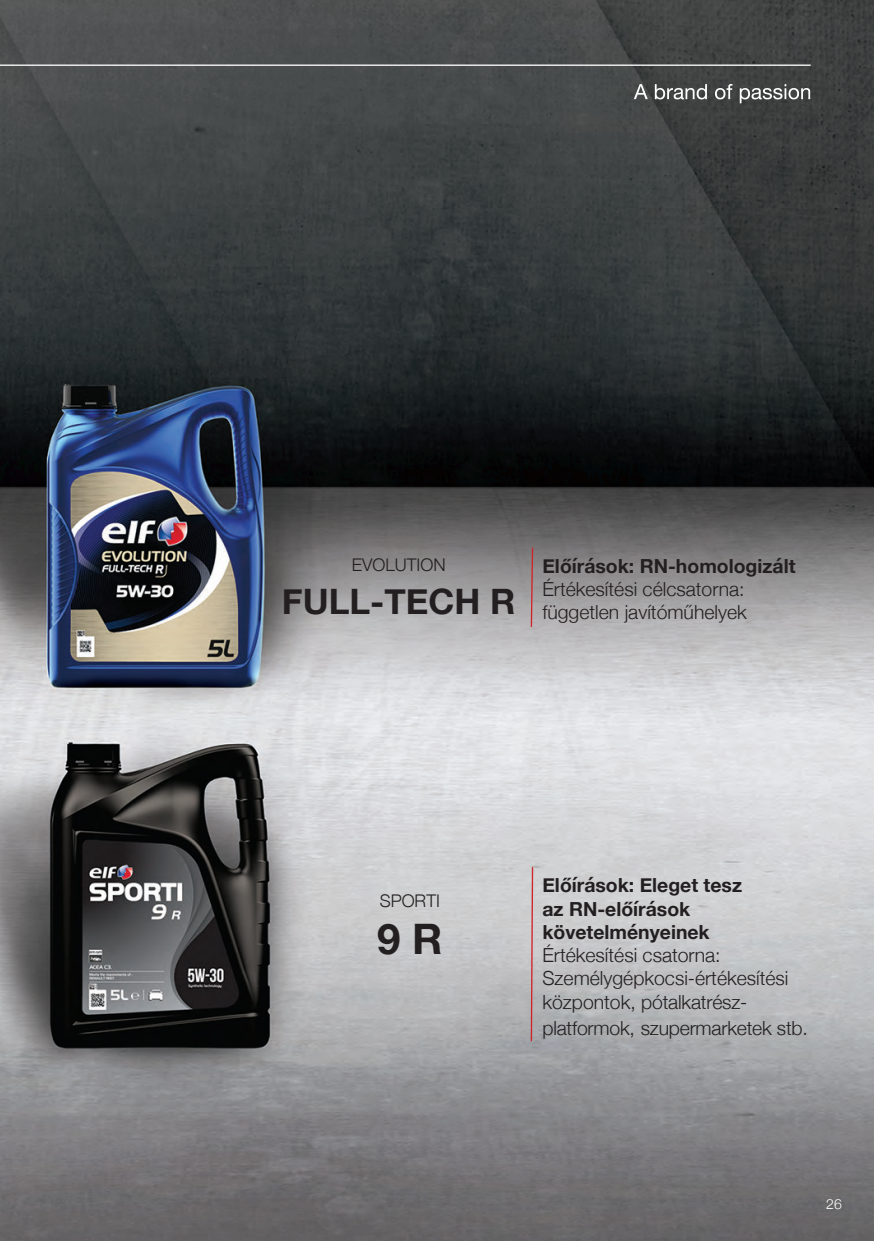
<style>
.page{position:relative;width:874px;height:1241px;background:#fff}
.page>*{position:absolute;margin:0;border:0;box-sizing:border-box;transform-origin:0 0}
.Paragraph_Style_2{font:700 42px "Helvetica Neue";color:#231f20}
.Paragraph_Style_2-2{font:700 35px "Helvetica Neue";color:#231f20}
.t1{font:300 19.43px/23.3px "Helvetica Neue";color:#231f20}
.t2{font:700 19.43px "Helvetica Neue";color:#231f20}
.Paragraph_Style_2-3{font:300 17.5px "Helvetica Neue";color:#231f20}
.t3{font:300 14px "Helvetica Neue";color:#fff}
.s1{font-weight:700}
</style>
<div class="page">
<img style="left:0;top:0;width:873px;height:1240px">
<svg style="left:529px;top:546px;width:4px;height:82px"></svg>
<svg style="left:529px;top:865px;width:4px;height:177px"></svg>
<svg style="left:633px;top:84px;width:14px;height:15px"></svg>
<svg style="left:654px;top:84px;width:52px;height:15px"></svg>
<svg style="left:714px;top:84px;width:18px;height:15px"></svg>
<svg style="left:739px;top:84px;width:70px;height:19px"></svg>
<hr style="left:0;top:64px;width:810px;height:2px;background:#fff">
<p class="Paragraph_Style_2-3" style="left:352px;top:550px;width:95px">EVOLUTION</p>
<p class="Paragraph_Style_2-2" style="left:282px;top:574px;width:235px">FULL-TECH R</p>
<p class="t2" style="left:542px;top:550px;width:254px">Előírások: RN-homologizált</p>
<p class="t1" style="left:542px;top:576px;width:204px">Értékesítési célcsatorna:</p>
<p class="t1" style="left:542px;top:599px;width:206px">független javítóműhelyek</p>
<p class="Paragraph_Style_2-3" style="left:379px;top:886px;width:62px">SPORTI</p>
<p class="Paragraph_Style_2" style="left:377px;top:906px;width:67px">9 R</p>
<p class="t1" style="left:542px;top:872px;width:247px"><span class="s1">Előírások: Eleget tesz<br>az RN-előírások követelményeinek<br></span>Értékesítési csatorna:<br>Személygépkocsi-értékesítési központok, pótalkatrész-</p>
<p class="t1" style="left:542px;top:1015px;width:267px">platformok, szupermarketek stb.</p>
<p class="t3" style="left:825px;top:1192px;width:17px">26</p>
</div>
